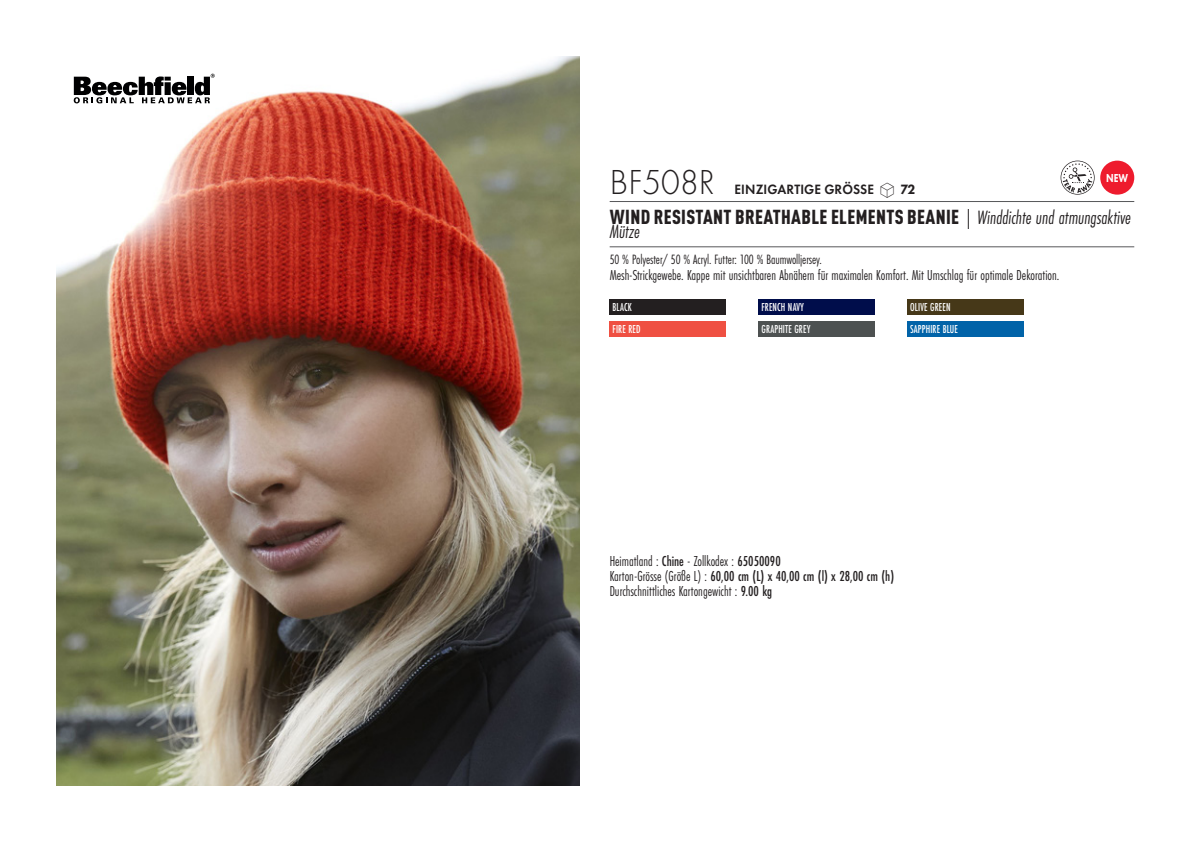
<style>
.page{position:relative;width:1191px;height:842px;background:#fff}
.page>*{position:absolute;margin:0;border:0;box-sizing:border-box;transform-origin:0 0}
.t1{font:300 36px "Futura PT";letter-spacing:.005em;color:#231f20;scale:.95 1}
.t2{font:900 condensed 20px "DIN Pro";letter-spacing:.02em;color:#231f20;scale:.95 1}
.t3{font:italic 20px "Futura PT Cond";color:#231f20;scale:.95 1}
.t4{font:15px "Futura PT Cond";color:#231f20;scale:.95 1}
.t5{font:500 15px "Futura PT Cond";color:#231f20;scale:.95 1}
.grammage_2020{font:14px "Futura PT Cond";letter-spacing:-.005em;color:#231f20;scale:.95 1}
.t6{font:600 14px "Futura PT";letter-spacing:.01em;color:#231f20;scale:.95 1}
.Coloris_nuancier_bla{font:500 12px "Futura PT Cond";letter-spacing:.01em;color:#fff;scale:.9 1}
.nuancier_bloc_packsh{font:800 12px "Futura PT";color:#fff;scale:.8 1}
.s1{font-family:"Linotype Shapeshifter";font-weight:400;font-size:20px}
.s2{font-weight:800}
.s3{font-family:"Futura PT Cond";font-weight:400;font-style:italic;font-stretch:normal}
.s4{font-weight:500}
.s5{font-weight:400}
</style>
<div class="page">
<img style="left:57px;top:57px;width:522px;height:728px">
<svg style="left:74px;top:74px;width:141px;height:29px"></svg>
<div style="left:609px;top:300px;width:117px;height:15px;background:#231f20"></div>
<div style="left:609px;top:321px;width:117px;height:16px;background:#ef5042"></div>
<div style="left:758px;top:300px;width:116px;height:15px;background:#000d4b"></div>
<div style="left:758px;top:321px;width:116px;height:16px;background:#4d5151"></div>
<div style="left:907px;top:300px;width:116px;height:15px;background:#463818"></div>
<div style="left:907px;top:321px;width:116px;height:16px;background:#0163a8"></div>
<svg style="left:1060px;top:161px;width:34px;height:34px"></svg>
<div style="left:1100px;top:161px;width:34px;height:34px;background:#ee1b2d;border-radius:50%"></div>
<hr style="left:609px;top:201px;width:525px;height:1px;background:#57585a">
<hr style="left:609px;top:246px;width:525px;height:1px;background:#57585a">
<p class="t1" style="left:610px;top:162px;width:112px">BF508R</p>
<p class="t6" style="left:734px;top:181px;width:192px">EINZIGARTIGE GRÖSSE <span class="s1">S</span> <span class="s2">72</span></p>
<p class="t2" style="left:610px;top:202px;width:550px">WIND RESISTANT BREATHABLE ELEMENTS BEANIE <span class="s3">| Winddichte und atmungsaktive</span></p>
<p class="nuancier_bloc_packsh" style="left:1106px;top:171px;width:29px">NEW</p>
<p class="t3" style="left:609px;top:220px;width:33px">Mütze</p>
<p class="grammage_2020" style="left:609px;top:251px;width:225px">50 % Polyester/ 50 % Acryl. Futter: 100 % Baumwolljersey.</p>
<p class="t4" style="left:609px;top:266px;width:475px">Mesh-Strickgewebe. Kappe mit unsichtbaren Abnähern für maximalen Komfort. Mit Umschlag für optimale Dekoration.</p>
<p class="Coloris_nuancier_bla" style="left:612px;top:300px;width:23px">BLACK</p>
<p class="Coloris_nuancier_bla" style="left:612px;top:322px;width:33px">FIRE RED</p>
<p class="Coloris_nuancier_bla" style="left:761px;top:300px;width:49px">FRENCH NAVY</p>
<p class="Coloris_nuancier_bla" style="left:761px;top:322px;width:56px">GRAPHITE GREY</p>
<p class="Coloris_nuancier_bla" style="left:910px;top:300px;width:46px">OLIVE GREEN</p>
<p class="Coloris_nuancier_bla" style="left:910px;top:322px;width:54px">SAPPHIRE BLUE</p>
<p class="t4" style="left:609px;top:552px;width:182px">Heimatland : <span class="s4">Chine</span> - Zollkodex : <span class="s4">65050090</span></p>
<p class="t5" style="left:609px;top:567px;width:301px"><span class="s5">Karton-Grösse (Größe L) :</span> 60,00 cm (L) x 40,00 cm (l) x 28,00 cm (h)</p>
<p class="t4" style="left:609px;top:582px;width:172px">Durchschnittliches Kartongewicht : <span class="s4">9.00 kg</span></p>
</div>
